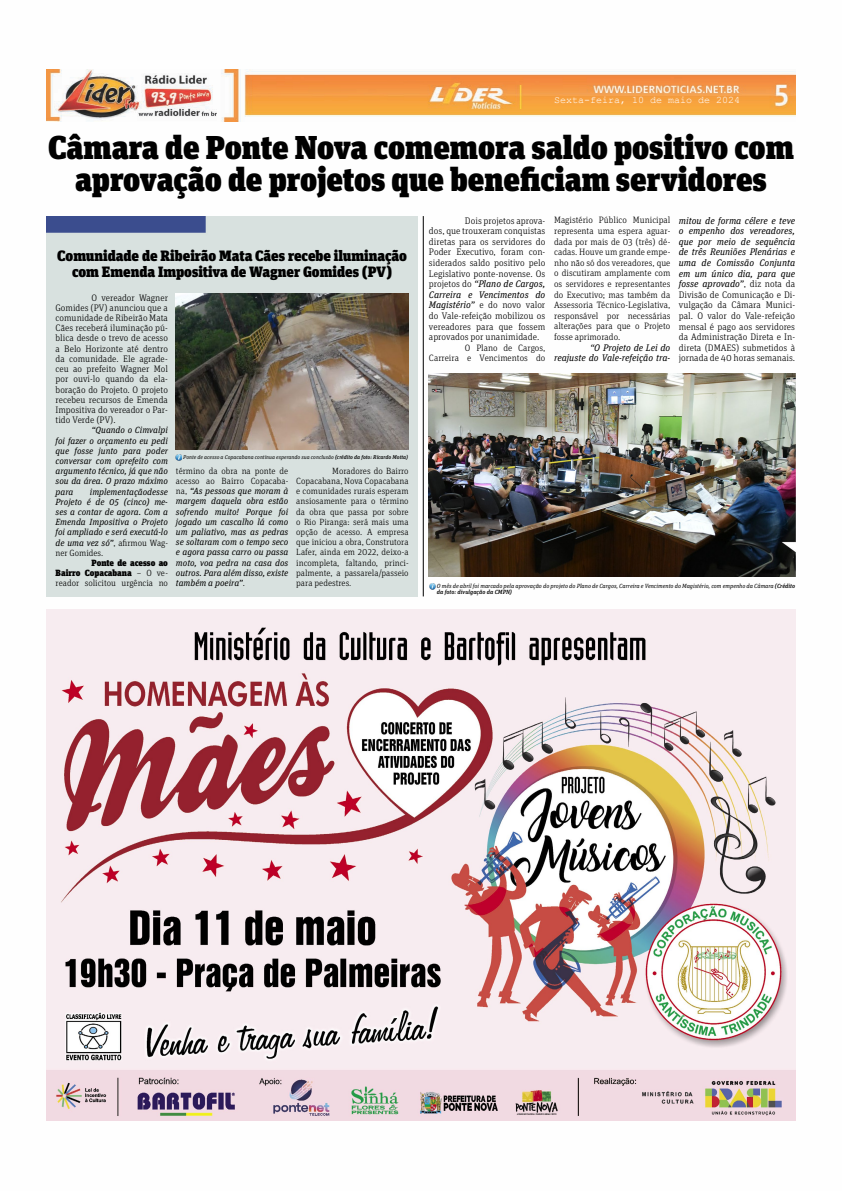
<style>
.page{position:relative;width:842px;height:1191px;background:#fff}
.page>*{position:absolute;margin:0;border:0;box-sizing:border-box;transform-origin:0 0}
.t1{font:900 33px/32px "Unit Slab Pro";color:#000;text-align:center}
.t2{font:900 15px/16px "Unit Slab Pro";color:#000;text-align:center}
.t3{font:10px "Courier New";color:#fff}
.t4{font:300 9.5px/10.6px "Unit Slab Pro";color:#000;text-align:justify}
.t5{font:italic 9.5px/10.6px "Unit Slab Pro";color:#000;text-align:right}
.t6{font:300 9.4px/10.2px "Unit Slab Pro";color:#000;text-align:justify}
.t7{font:300 9.2px/10.6px "Unit Slab Pro";color:#000;text-align:justify}
.t8{font:italic 9px/10.2px "Unit Slab Pro";color:#000;text-align:justify}
.t9{font:300 9px/10.2px "Unit Slab Pro";color:#000;text-align:justify}
.t10{font:900 9px/10.2px "Unit Slab Pro";color:#000;text-align:justify}
.t11{font:italic 6px/6px "Unit Slab Pro";color:#000}
.t12{font:italic 5.5px "Unit Slab Pro";color:#000}
.s1{font-weight:500}
.s2{font-weight:300;font-style:normal}
.s3{font-weight:300}
.s4{font-weight:400;font-style:italic}
</style>
<div class="page">
<img style="left:46px;top:70px;width:750px;height:52px">
<svg style="left:429px;top:583px;width:6px;height:6px"></svg>
<img style="left:429px;top:373px;width:366px;height:203px">
<div style="left:47px;top:216px;width:371px;height:380px;background:#d8e1df"></div>
<img style="left:176px;top:293px;width:233px;height:156px">
<img style="left:47px;top:609px;width:748px;height:511px">
<svg style="left:176px;top:454px;width:6px;height:6px"></svg>
<hr style="left:423px;top:216px;width:1px;height:380px;background:#000">
<p class="t3" style="left:554px;top:94px;width:188px">Sexta-feira, 10 de maio de 2024</p>
<h1 class="t1" style="left:48px;top:129px;width:747px">Câmara de Ponte Nova comemora saldo positivo com aprovação de projetos que beneficiam servidores</h1>
<h2 class="t2" style="left:57px;top:246px;width:351px">Comunidade de Ribeirão Mata Cães recebe iluminação com Emenda Impositiva de Wagner Gomides (PV)</h2>
<p class="t6" style="left:56px;top:292px;width:114px;text-indent:36px">O vereador Wagner Gomides (PV) anunciou que a comunidade de Ribeirão Mata Cães receberá iluminação pú&shy;blica desde o trevo de acesso a Belo Horizonte até dentro da comunidade. Ele agrade&shy;ceu ao prefeito Wagner Mol por ouvi-lo quando da ela&shy;boração do Projeto. O projeto recebeu recursos de Emenda Impositiva do vereador o Par&shy;tido Verde (PV).</p>
<p class="t8" style="left:56px;top:425px;width:114px;text-indent:36px">“Quando o Cimvalpi foi fazer o orçamento eu pedi que fosse junto para poder conversar com oprefeito com argumento técnico, já que não sou da área. O prazo máximo para</p>
<p class="t12" style="left:183px;top:453px;width:226px">Ponte de acesso a Copacabana continua esperando sua conclusão <span class="s1">(crédito da foto: Ricardo Motta)</span></p>
<p class="t8" style="left:176px;top:465px;width:114px"><span class="s2">término da obra na ponte de acesso ao Bairro Copacaba&shy;na,</span> “As pessoas que moram à margem daquela obra estão sofrendo muito! Porque foi jogado um cascalho lá como um paliativo, mas as pedras se soltaram com o tempo seco e agora passa carro ou passa moto, voa pedra na casa dos outros. Para além disso, existe também a poeira”<span class="s2">.</span></p>
<p class="t9" style="left:296px;top:465px;width:114px;text-indent:36px">Moradores do Bairro Copacabana, Nova Copacabana e comunidades rurais esperam ansiosamente para o término da obra que passa por sobre o Rio Piranga: será mais uma opção de acesso. A empresa que iniciou a obra, Construtora Lafer, ainda em 2022, deixo-a incompleta, faltando, princi&shy;palmente, a passarela/passeio para pedestres.</p>
<p class="t8" style="left:56px;top:486px;width:114px;text-indent:34px">implementaçãodesse Projeto é de 05 (cinco) me&shy;ses a contar de agora. Com a Emenda Impositiva o Projeto foi ampliado e será executá-lo de uma vez só”<span class="s2">, afirmou Wag&shy;ner Gomides.</span></p>
<p class="t10" style="left:56px;top:557px;width:114px;text-indent:36px">Ponte de acesso ao Bairro Copacabana <span class="s3">– O ve&shy;reador solicitou urgência no</span></p>
<p class="t4" style="left:429px;top:215px;width:118px;text-indent:36px">Dois projetos aprova&shy;dos, que trouxeram conquistas diretas para os servidores do Poder Executivo, foram con&shy;siderados saldo positivo pelo Legislativo ponte-novense. Os projetos do <span class="s4">“Plano de Cargos, Carreira e Vencimentos do Magistério”</span> e do novo valor do Vale-refeição mobilizou os vereadores para que fossem aprovados por unanimidade.</p>
<p class="t7" style="left:429px;top:342px;width:118px;text-align:right">O Plano de Cargos,<br>Carreira e Vencimentos do</p>
<p class="t7" style="left:554px;top:215px;width:118px">Magistério Público Municipal representa uma espera aguar&shy;dada por mais de 03 (três) dé&shy;cadas. Houve um grande empe&shy;nho não só dos vereadores, que o discutiram amplamente com os servidores e representantes do Executivo; mas também da Assessoria Técnico-Legislativa, responsável por necessárias alterações para que o Projeto fosse aprimorado.</p>
<p class="t5" style="left:554px;top:342px;width:118px">“O Projeto de Lei do<br>reajuste do Vale-refeição tra-</p>
<p class="t4" style="left:679px;top:215px;width:118px"><span class="s4">mitou de forma célere e teve o empenho dos vereadores, que por meio de sequência de três Reuniões Plenárias e uma de Comissão Conjunta em um único dia, para que fosse aprovado”</span>, diz nota da Divisão de Comunicação e Di&shy;vulgação da Câmara Munici&shy;pal. O valor do Vale-refeição mensal é pago aos servidores da Administração Direta e In&shy;direta (DMAES) submetidos à jornada de 40 horas semanais.</p>
<p class="t11" style="left:437px;top:583px;width:360px">O mês de abril foi marcado pela aprovação do projeto do Plano de Cargos, Carreira e Vencimento do Magistério, com empenho da Câmara <span class="s1">(Crédito da foto: divulgação da CMPN)</span></p>
</div>
